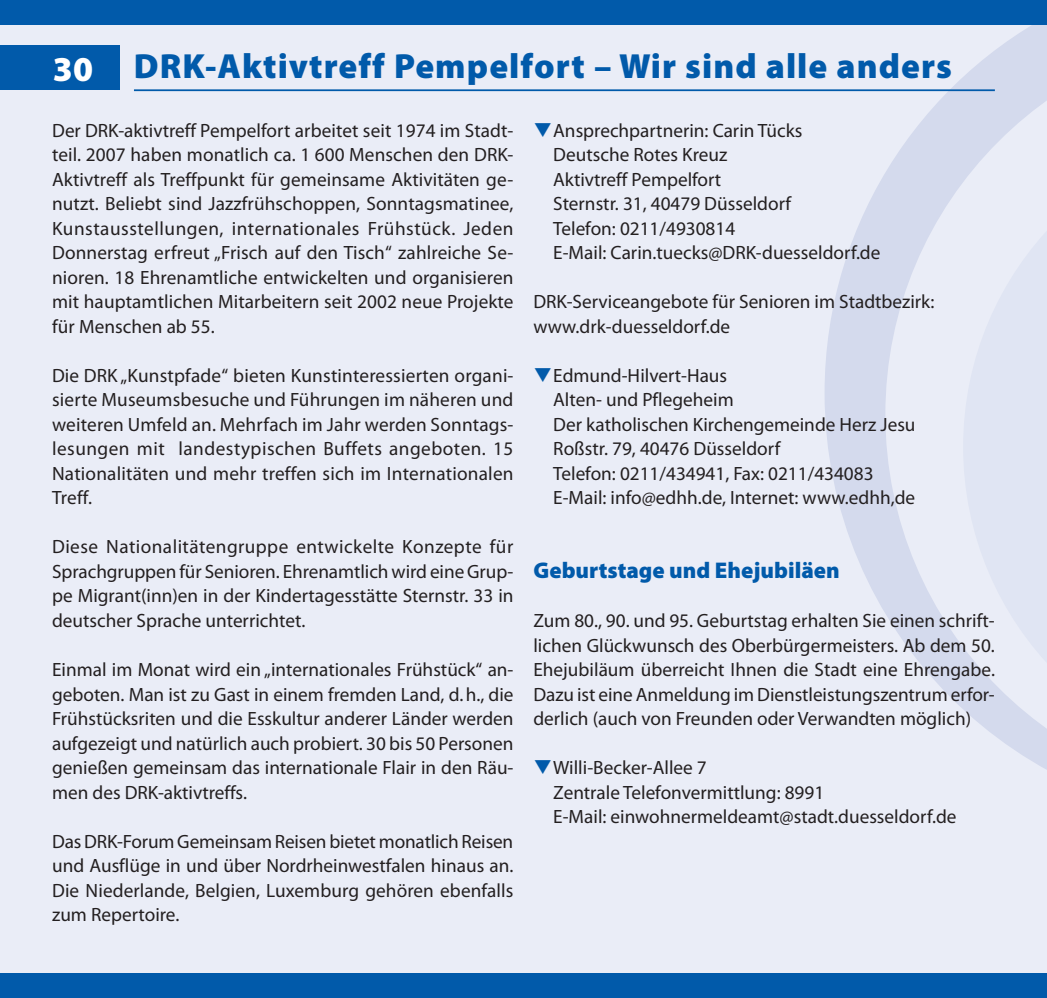
<style>
.page{position:relative;width:1047px;height:998px;background:#fff}
.page>*{position:absolute;margin:0;border:0;box-sizing:border-box;transform-origin:0 0}
.t1{font:900 35px "Myriad Pro";letter-spacing:.03em;color:#015aaa}
.t2{font:900 22.75px "Myriad Pro";color:#015aaa}
.t3{font:19.25px/24.5px "Myriad Pro";color:#231f20;text-align:justify}
.s1{color:#fff}
.s2{color:#015aaa}
</style>
<div class="page">
<div style="left:0;top:0;width:1032px;height:997px;background:#eaedf7"></div>
<div style="left:0;top:45px;width:119px;height:44px;background:#015aaa"></div>
<div style="left:0;top:972px;width:1032px;height:25px;background:#015aaa"></div>
<svg style="left:824px;top:25px;width:208px;height:587px"></svg>
<svg style="left:885px;top:29px;width:147px;height:680px"></svg>
<svg style="left:963px;top:126px;width:69px;height:635px"></svg>
<div style="left:0;top:0;width:1032px;height:25px;background:#015aaa"></div>
<hr style="left:134px;top:89px;width:861px;height:2px;background:#015aaa">
<div style="left:1032px;top:0;width:15px;height:997px;background:#eaedf7"></div>
<div style="left:1032px;top:972px;width:15px;height:25px;background:#015aaa"></div>
<svg style="left:1032px;top:25px;width:15px;height:745px"></svg>
<div style="left:1032px;top:0;width:15px;height:25px;background:#015aaa"></div>
<h1 class="t1" style="left:53px;top:43px;width:900px"><span class="s1">30</span> DRK-Aktivtreff Pempelfort – Wir sind alle anders</h1>
<p class="t3" style="left:52px;top:117px;width:463px">Der DRK-aktivtreff Pempelfort arbeitet seit 1974 im Stadt&shy;teil. 2007 haben monatlich ca. 1 600 Menschen den DRK-Aktivtreff als Treffpunkt für gemeinsame Aktivitäten ge&shy;nutzt. Beliebt sind Jazzfrühschoppen, Sonntagsmatinee, Kunstausstellungen, internationales Frühstück. Jeden Donnerstag erfreut „Frisch auf den Tisch“ zahlreiche Se&shy;nioren. 18 Ehrenamtliche entwickelten und organisieren mit hauptamtlichen Mitarbeitern seit 2002 neue Projekte für Menschen ab 55.</p>
<p class="t3" style="left:52px;top:362px;width:463px">Die DRK „Kunstpfade“ bieten Kunstinteressierten organi&shy;sierte Museumsbesuche und Führungen im näheren und weiteren Umfeld an. Mehrfach im Jahr werden Sonntags&shy;lesungen mit landestypischen Buffets angeboten. 15<br>Nationalitäten und mehr treffen sich im Internationalen Treff.</p>
<p class="t3" style="left:52px;top:534px;width:463px">Diese Nationalitätengruppe entwickelte Konzepte für Sprachgruppen für Senioren. Ehrenamtlich wird eine Grup&shy;pe Migrant(inn)en in der Kindertagesstätte Sternstr. 33 in deutscher Sprache unterrichtet.</p>
<p class="t3" style="left:52px;top:656px;width:463px">Einmal im Monat wird ein „internationales Frühstück“ an&shy;geboten. Man ist zu Gast in einem fremden Land, d.h., die Frühstücksriten und die Esskultur anderer Länder werden aufgezeigt und natürlich auch probiert. 30 bis 50 Personen genießen gemeinsam das internationale Flair in den Räu&shy;men des DRK-aktivtreffs.</p>
<p class="t3" style="left:52px;top:828px;width:463px">Das DRK-Forum Gemeinsam Reisen bietet monatlich Reisen und Ausflüge in und über Nordrheinwestfalen hinaus an.<br>Die Niederlande, Belgien, Luxemburg gehören ebenfalls zum Repertoire.</p>
<p class="t3" style="left:553px;top:117px;width:329px;text-align:left;text-indent:-20px"><span class="s2">❑</span>Ansprechpartnerin: Carin Tücks<br>Deutsche Rotes Kreuz<br>Aktivtreff Pempelfort<br>Sternstr. 31, 40479 Düsseldorf<br>Telefon: 0211/4930814<br>E-Mail: Carin.tuecks@DRK-duesseldorf.de</p>
<p class="t3" style="left:533px;top:289px;width:402px">DRK-Serviceangebote für Senioren im Stadtbezirk: www.drk-duesseldorf.de</p>
<p class="t3" style="left:553px;top:362px;width:364px;text-align:left;text-indent:-20px"><span class="s2">❑</span>Edmund-Hilvert-Haus<br>Alten- und Pflegeheim<br>Der katholischen Kirchengemeinde Herz Jesu Roßstr. 79, 40476 Düsseldorf<br>Telefon: 0211/434941, Fax: 0211/434083<br>E-Mail: info@edhh.de, Internet: www.edhh,de</p>
<p class="t2" style="left:533px;top:555px;width:308px">Geburtstage und Ehejubiläen</p>
<p class="t3" style="left:533px;top:607px;width:463px">Zum 80., 90. und 95. Geburtstag erhalten Sie einen schrift&shy;lichen Glückwunsch des Oberbürgermeisters. Ab dem 50.<br>Ehejubiläum überreicht Ihnen die Stadt eine Ehrengabe.<br>Dazu ist eine Anmeldung im Dienstleistungszentrum erfor&shy;derlich (auch von Freunden oder Verwandten möglich)</p>
<p class="t3" style="left:553px;top:754px;width:405px;text-align:left;text-indent:-20px"><span class="s2">❑</span>Willi-Becker-Allee 7<br>Zentrale Telefonvermittlung: 8991<br>E-Mail: einwohnermeldeamt@stadt.duesseldorf.de</p>
</div>
